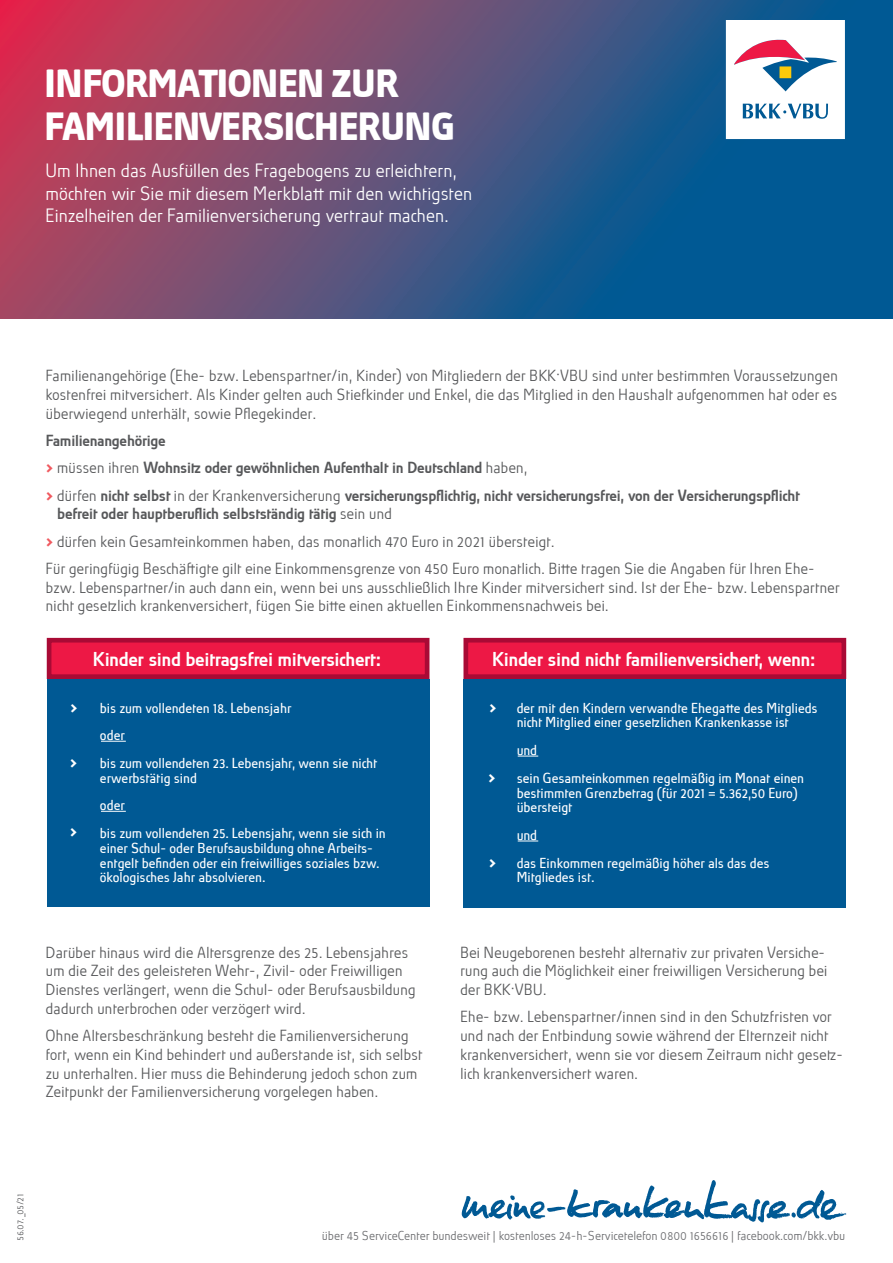
<style>
.page{position:relative;width:893px;height:1263px;background:#fff}
.page>*{position:absolute;margin:0;border:0;box-sizing:border-box;transform-origin:0 0}
.t1{font:700 36px/43.2px "Absolut Std";letter-spacing:-.01em;color:#fff}
.t2{font:500 18.75px "Absolut Std";letter-spacing:-.005em;color:#fff}
.t3{font:300 18px/22.5px "Absolut Std";letter-spacing:-.005em;color:#fff}
.t4{font:300 15px/18.8px "Absolut Std";color:#57585a}
.t5{font:500 15px/27.3px "Absolut Std";letter-spacing:-.005em;color:#57585a}
.t6{font:700 15px "Absolut Std";color:#fff}
.t7{font:13.5px/27.6px "Absolut Std";color:#fff}
.t8{font:300 12px "Absolut Std";color:#6c6d70}
.t9{font:300 9px "Absolut Std";color:#57585a}
.s1{font-weight:700;color:#f0595f}
.s2{font-weight:300}
.s3{font-weight:500}
</style>
<div class="page">
<svg style="left:0;top:0;width:893px;height:319px;background:#58507a"></svg>
<svg style="left:726px;top:20px;width:119px;height:119px"></svg>
<svg style="left:462px;top:1180px;width:384px;height:42px"></svg>
<svg style="left:46px;top:637px;width:384px;height:44px;background:#dd1b46"></svg>
<div style="left:47px;top:679px;width:382px;height:227px;background:#005994"></div>
<svg style="left:101px;top:741px;width:25px;height:1px"></svg>
<svg style="left:101px;top:811px;width:25px;height:1px"></svg>
<svg style="left:463px;top:637px;width:384px;height:42px;background:#dd1a45"></svg>
<div style="left:463px;top:679px;width:383px;height:228px;background:#005994"></div>
<svg style="left:518px;top:756px;width:20px;height:1px"></svg>
<svg style="left:518px;top:841px;width:20px;height:1px"></svg>
<h1 class="t1" style="left:47px;top:62px;width:411px">INFORMATIONEN ZUR<br>FAMILIENVERSICHERUNG</h1>
<p class="t3" style="left:47px;top:160px;width:428px">Um Ihnen das Ausfüllen des Fragebogens zu erleichtern, möchten wir Sie mit diesem Merkblatt mit den wichtigsten<br>Einzelheiten der Familienversicherung vertraut machen.</p>
<p class="t4" style="left:47px;top:366px;width:794px;text-align:justify">Familienangehörige (Ehe- bzw. Lebenspartner/in, Kinder) von Mitgliedern der BKK·VBU sind unter bestimmten Voraussetzungen kostenfrei mitversichert. Als Kinder gelten auch Stiefkinder und Enkel, die das Mitglied in den Haushalt aufgenommen hat oder es überwiegend unterhält, sowie Pflegekinder.</p>
<p class="t5" style="left:47px;top:427px;width:755px">Familienangehörige<br><span class="s1">&gt;</span> <span class="s2">müssen ihren</span> Wohnsitz oder gewöhnlichen Aufenthalt in Deutschland <span class="s2">haben,<br></span><span class="s1">&gt;</span> <span class="s2">dürfen</span> nicht selbst <span class="s2">in der Krankenversicherung</span> versicherungspflichtig, nicht versicherungsfrei, von der Versicherungspflicht</p>
<p class="t4" style="left:47px;top:500px;width:771px;line-height:27.3px;text-indent:11px"><span class="s3">befreit oder hauptberuflich selbstständig tätig</span> sein und<br><span class="s1">&gt;</span> dürfen kein Gesamteinkommen haben, das monatlich 470 Euro in 2021 übersteigt.<br>Für geringfügig Beschäftigte gilt eine Einkommensgrenze von 450 Euro monatlich. Bitte tragen Sie die Angaben für Ihren Ehe-</p>
<p class="t4" style="left:47px;top:578px;width:796px">bzw. Lebenspartner/in auch dann ein, wenn bei uns ausschließlich Ihre Kinder mitversichert sind. Ist der Ehe- bzw. Lebenspartner nicht gesetzlich krankenversichert, fügen Sie bitte einen aktuellen Einkommensnachweis bei.</p>
<p class="t6" style="left:71px;top:698px;width:9px">&gt;</p>
<p class="t6" style="left:71px;top:753px;width:9px">&gt;</p>
<p class="t6" style="left:71px;top:822px;width:9px">&gt;</p>
<p class="t2" style="left:94px;top:647px;width:289px">Kinder sind beitragsfrei mitversichert:</p>
<p class="t7" style="left:101px;top:694px;width:279px">bis zum vollendeten 18. Lebensjahr<br>oder<br>bis zum vollendeten 23. Lebensjahr, wenn sie nicht</p>
<p class="t7" style="left:101px;top:764px;width:287px">erwerbstätig sind<br>oder<br>bis zum vollendeten 25. Lebensjahr, wenn sie sich in</p>
<p class="t7" style="left:101px;top:840px;width:281px;line-height:14.9px">einer Schul- oder Berufsausbildung ohne Arbeits&shy;entgelt befinden oder ein freiwilliges soziales bzw. ökologisches Jahr absolvieren.</p>
<p class="t4" style="left:47px;top:943px;width:372px">Darüber hinaus wird die Altersgrenze des 25. Lebensjahres um die Zeit des geleisteten Wehr-, Zivil- oder Freiwilligen Dienstes verlängert, wenn die Schul- oder Berufsausbildung dadurch unterbrochen oder verzögert wird.</p>
<p class="t4" style="left:47px;top:1026px;width:379px">Ohne Altersbeschränkung besteht die Familienversicherung fort, wenn ein Kind behindert und außerstande ist, sich selbst zu unterhalten. Hier muss die Behinderung jedoch schon zum Zeitpunkt der Familienversicherung vorgelegen haben.</p>
<p class="t2" style="left:493px;top:647px;width:324px">Kinder sind nicht familienversichert, wenn:</p>
<p class="t6" style="left:490px;top:698px;width:9px">&gt;</p>
<p class="t6" style="left:489px;top:768px;width:9px">&gt;</p>
<p class="t6" style="left:490px;top:853px;width:9px">&gt;</p>
<p class="t7" style="left:518px;top:700px;width:302px;line-height:14.9px">der mit den Kindern verwandte Ehegatte des Mitglieds nicht Mitglied einer gesetzlichen Krankenkasse ist</p>
<p class="t7" style="left:518px;top:736px;width:289px">und<br>sein Gesamteinkommen regelmäßig im Monat einen</p>
<p class="t7" style="left:518px;top:785px;width:282px;line-height:14.9px">bestimmten Grenzbetrag (für 2021 = 5.362,50 Euro) übersteigt</p>
<p class="t7" style="left:518px;top:821px;width:254px">und<br>das Einkommen regelmäßig höher als das des</p>
<p class="t7" style="left:518px;top:864px;width:79px">Mitgliedes ist.</p>
<p class="t4" style="left:461px;top:943px;width:369px">Bei Neugeborenen besteht alternativ zur privaten Versiche&shy;rung auch die Möglichkeit einer freiwilligen Versicherung bei der BKK·VBU.</p>
<p class="t4" style="left:461px;top:1007px;width:385px">Ehe- bzw. Lebenspartner/innen sind in den Schutzfristen vor und nach der Entbindung sowie während der Elternzeit nicht krankenversichert, wenn sie vor diesem Zeitraum nicht gesetz&shy;lich krankenversichert waren.</p>
<p class="t9" style="left:14px;top:1240px;width:48px;rotate:-90deg">56.07._05/21</p>
<p class="t8" style="left:323px;top:1228px;width:525px">über 45 ServiceCenter bundesweit | kostenloses 24-h-Servicetelefon 0800 1656616 | facebook.com/bkk.vbu</p>
</div>
